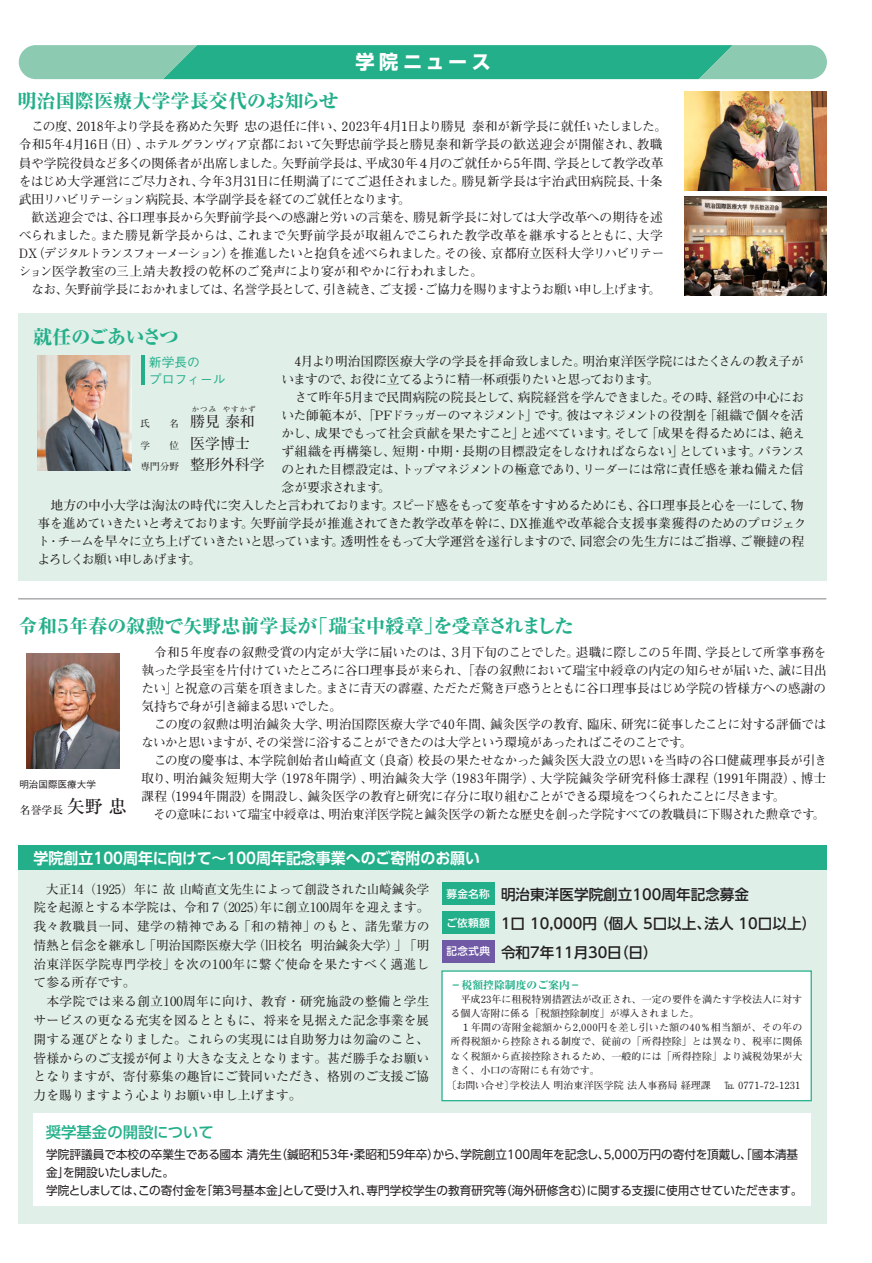
<style>
.page{position:relative;width:872px;height:1263px;background:#fff}
.page>*{position:absolute;margin:0;border:0;box-sizing:border-box;transform-origin:0 0}
.t1{font:800 19.2px "Ryumin Pr 6 N";color:#23af8a}
.t2{font:800 19.2px "Ryumin Pr 6 N";letter-spacing:-.035em;color:#23af8a}
.t3{font:700 19.2px "UD Shin Go Pr 6";letter-spacing:.245em;color:#fff}
.t4{font:700 15.45px "UD Shin Go Pr 6 De";color:#fff}
.t5{font:500 15.3px "UD Shin Go Pr 6";color:#23af8a}
.t6{font:700 14.85px "Futo Min A101 Pr 6";color:#231f20}
.t7{font:500 14.55px/28.7px "UD Shin Go Pr 6";color:#231f20}
.t8{font:700 12.75px/18.1px "Futo Min A101 Pr 5";letter-spacing:-.02em;color:#231f20}
.t9{font:12.75px/18.8px "Ryumin Pr 6";color:#231f20}
.t10{font:700 12.75px "Futo Min A101 Pr 5";letter-spacing:-.04em;color:#231f20}
.t11{font:700 12.75px "Futo Min A101 Pr 5";letter-spacing:-.045em;color:#231f20}
.t12{font:700 12.75px "Futo Min A101 Pr 5";letter-spacing:-.065em;color:#231f20}
.t13{font:700 12.75px "Futo Min A101 Pr 5";letter-spacing:-.055em;color:#231f20}
.t14{font:700 12.75px "Futo Min A101 Pr 5";letter-spacing:-.08em;color:#231f20}
.t15{font:500 12.75px/17px "Gothic BBB Pr 6 N";color:#23af8a}
.t16{font:12px/18px "UD Shin Go Pr 6";color:#231f20}
.t17{font:800 10.8px "Ryumin Pr 6";color:#23af8a}
.t18{font:500 10.8px "Ryumin Pr 6";color:#231f20}
.t19{font:700 9.9px/14.1px "Futo Min A101 Pr 6";letter-spacing:.01em;color:#231f20}
.t20{font:700 9.6px "Futo Min A101 Pr 6";color:#231f20}
.t21{font:500 9.6px "Gothic BBB Pr 6 N";color:#231f20}
.t22{font:700 7.5px "Futo Min A101 Pr 6";letter-spacing:.14em;color:#231f20}
.s1{font-size:14.85px}
.s2{font-size:9.6px}
.s3{font-size:18px}
</style>
<div class="page">
<div style="left:18px;top:314px;width:808px;height:267px;background:#e0efe8"></div>
<img style="left:38px;top:355px;width:93px;height:115px">
<img style="left:684px;top:91px;width:142px;height:100px">
<img style="left:684px;top:196px;width:142px;height:100px">
<svg style="left:19px;top:45px;width:808px;height:34px;background:#46b897"></svg>
<div style="left:18px;top:861px;width:808px;height:362px;background:#e0efe8"></div>
<div style="left:18px;top:846px;width:808px;height:24px;background:#23af8a"></div>
<div style="left:442px;top:971px;width:369px;height:130px;background:#fff"></div>
<div style="left:441px;top:970px;width:371px;height:131px;border:1px solid #23af8a"></div>
<div style="left:442px;top:911px;width:52px;height:23px;background:#23af8a"></div>
<div style="left:442px;top:940px;width:52px;height:23px;background:#7059a5"></div>
<div style="left:442px;top:882px;width:52px;height:23px;background:#23af8a"></div>
<hr style="left:18px;top:599px;width:808px;height:1px;background:#808285">
<img style="left:26px;top:654px;width:94px;height:115px">
<hr style="left:142px;top:355px;width:3px;height:30px;background:#23af8a">
<div style="left:34px;top:1113px;width:777px;height:92px;background:#fff"></div>
<h1 class="t3" style="left:355px;top:46px;width:137px">学院ニュース</h1>
<h1 class="t1" style="left:17px;top:86px;width:322px">明治国際医療大学学長交代のお知らせ</h1>
<p class="t8" style="left:19px;top:116px;width:650px">　この度、2018年より学長を務めた矢野 忠の退任に伴い、2023年4月1日より勝見 泰和が新学長に就任いたしました。令和5年4月16日（日）、ホテルグランヴィア京都において矢野忠前学長と勝見泰和新学長の歓送迎会が開催され、教職員や学院役員など多くの関係者が出席しました。矢野前学長は、平成30年４月のご就任から5年間、学長として教学改革をはじめ大学運営にご尽力され、今年3月31日に任期満了にてご退任されました。勝見新学長は宇治武田病院長、十条武田リハビリテーション病院長、本学副学長を経てのご就任となります。<br>　歓送迎会では、谷口理事長から矢野前学長への感謝と労いの言葉を、勝見新学長に対しては大学改革への期待を述べられました。また勝見新学長からは、これまで矢野前学長が取組んでこられた教学改革を継承するとともに、大学DX（デジタルトランスフォーメーション）を推進したいと抱負を述べられました。その後、京都府立医科大学リハビリテーション医学教室の三上靖夫教授の乾杯のご発声により宴が和やかに行われました。<br>　なお、矢野前学長におかれましては、名誉学長として、引き続き、ご支援・ご協力を賜りますようお願い申し上げます。</p>
<h1 class="t2" style="left:33px;top:322px;width:147px">就任のごあいさつ</h1>
<p class="t15" style="left:149px;top:352px;width:78px">新学長の<br>プロフィール</p>
<p class="t20" style="left:141px;top:416px;width:116px">氏　　名 <span class="s1">勝見 泰和</span></p>
<p class="t20" style="left:141px;top:437px;width:111px">学　　位 <span class="s1">医学博士</span></p>
<p class="t6" style="left:141px;top:453px;width:126px"><span class="s2">専門分野</span> 整形外科学</p>
<p class="t8" style="left:281px;top:351px;width:524px">　4月より明治国際医療大学の学長を拝命致しました。明治東洋医学院にはたくさんの教え子が</p>
<p class="t13" style="left:281px;top:369px;width:379px">いますので、お役に立てるように精一杯頑張りたいと思っております。</p>
<p class="t8" style="left:281px;top:387px;width:524px">　さて昨年5月まで民間病院の院長として、病院経営を学んできました。その時、経営の中心にお</p>
<p class="t12" style="left:281px;top:405px;width:523px">いた師範本が、「PFドラッガーのマネジメント」です。彼はマネジメントの役割を「組織で個々を活</p>
<p class="t8" style="left:281px;top:423px;width:525px">かし、成果でもって社会貢献を果たすこと」と述べています。そして「成果を得るためには、絶え</p>
<p class="t8" style="left:281px;top:441px;width:525px">ず組織を再構築し、短期・中期・長期の目標設定をしなければならない」としています。バランス</p>
<p class="t11" style="left:281px;top:459px;width:524px">のとれた目標設定は、トップマネジメントの極意であり、リーダーには常に責任感を兼ね備えた信</p>
<p class="t11" style="left:281px;top:477px;width:111px">念が要求されます。</p>
<p class="t10" style="left:38px;top:495px;width:767px">　地方の中小大学は淘汰の時代に突入したと言われております。スピード感をもって変革をすすめるためにも、谷口理事長と心を一にして、物</p>
<p class="t8" style="left:38px;top:513px;width:770px">事を進めていきたいと考えております。矢野前学長が推進されてきた教学改革を幹に、DX推進や改革総合支援事業獲得のためのプロジェク</p>
<p class="t10" style="left:38px;top:532px;width:768px">ト・チームを早々に立ち上げていきたいと思っています。透明性をもって大学運営を遂行しますので、同窓会の先生方にはご指導、ご鞭撻の程</p>
<p class="t14" style="left:38px;top:550px;width:165px">よろしくお願い申しあげます。</p>
<p class="t22" style="left:192px;top:404px;width:65px">かつみ やすかず</p>
<h1 class="t1" style="left:19px;top:611px;width:556px">令和５年春の叙勲で矢野忠前学長が「瑞宝中綬章」を受章されました</h1>
<p class="t8" style="left:141px;top:642px;width:687px">　令和５年度春の叙勲受賞の内定が大学に届いたのは、３月下旬のことでした。退職に際しこの５年間、学長として所掌事務を執った学長室を片付けていたところに谷口理事長が来られ、「春の叙勲において瑞宝中綬章の内定の知らせが届いた、誠に目出たい」と祝意の言葉を頂きました。まさに青天の霹靂、ただただ驚き戸惑うとともに谷口理事長はじめ学院の皆様方への感謝の気持ちで身が引き締まる思いでした。<br>　この度の叙勲は明治鍼灸大学、明治国際医療大学で40年間、鍼灸医学の教育、臨床、研究に従事したことに対する評価ではないかと思いますが、その栄誉に浴することができたのは大学という環境があったればこそのことです。<br>　この度の慶事は、本学院創始者山崎直文（良斎）校長の果たせなかった鍼灸医大設立の思いを当時の谷口健蔵理事長が引き取り、明治鍼灸短期大学（1978年開学）、明治鍼灸大学（1983年開学）、大学院鍼灸学研究科修士課程（1991年開設）、博士課程（1994年開設）を開設し、鍼灸医学の教育と研究に存分に取り組むことができる環境をつくられたことに尽きます。<br>　その意味において瑞宝中綬章は、明治東洋医学院と鍼灸医学の新たな歴史を創った学院すべての教職員に下賜された勲章です。</p>
<p class="t21" style="left:19px;top:777px;width:78px">明治国際医療大学</p>
<p class="t18" style="left:20px;top:801px;width:108px">名誉学長 <span class="s3">矢野 忠</span></p>
<p class="t4" style="left:34px;top:846px;width:448px">学院創立100周年に向けて～100周年記念事業へのご寄附のお願い</p>
<p class="t9" style="left:34px;top:879px;width:397px">　大正14（1925）年に 故 山崎直文先生によって創設された山崎鍼灸学院を起源とする本学院は、令和７（2025）年に創立100周年を迎えます。我々教職員一同、建学の精神である「和の精神」のもと、諸先輩方の情熱と信念を継承し「明治国際医療大学（旧校名 明治鍼灸大学）」「明治東洋医学院専門学校」を次の100年に繋ぐ使命を果たすべく邁進して参る所存です。<br>　本学院では来る創立100周年に向け、教育・研究施設の整備と学生サービスの更なる充実を図るとともに、将来を見据えた記念事業を展開する運びとなりました。これらの実現には自助努力は勿論のこと、皆様からのご支援が何より大きな支えとなります。甚だ勝手なお願いとなりますが、寄付募集の趣旨にご賛同いただき、格別のご支援ご協力を賜りますよう心よりお願い申し上げます。</p>
<p class="t7" style="left:446px;top:880px;width:304px"><sup>募金名称</sup> 明治東洋医学院創立100周年記念募金</p>
<p class="t7" style="left:446px;top:909px;width:371px"><sup>ご依頼額</sup> 1口 10,000円 （個人 5口以上、法人 10口以上）<sup>記念式典</sup> 令和7年11月30日（日）</p>
<p class="t17" style="left:450px;top:976px;width:132px">－税額控除制度のご案内－</p>
<p class="t19" style="left:450px;top:992px;width:353px">　平成23年に租税特別措置法が改正され、一定の要件を満たす学校法人に対する個人寄附に係る「税額控除制度」が導入されました。<br>　１年間の寄附金総額から2,000円を差し引いた額の40％相当額が、その年の所得税額から控除される制度で、従前の「所得控除」とは異なり、税率に関係なく税額から直接控除されるため、一般的には「所得控除」より減税効果が大きく、小口の寄附にも有効です。</p>
<p class="t19" style="left:446px;top:1078px;width:356px">〔お問い合せ〕学校法人 明治東洋医学院 法人事務局 経理課　 ℡ 0771-72-1231</p>
<p class="t5" style="left:46px;top:1120px;width:169px">奨学基金の開設について</p>
<p class="t16" style="left:46px;top:1145px;width:758px">学院評議員で本校の卒業生である國本 清先生（鍼昭和53年・柔昭和59年卒）から、学院創立100周年を記念し、5,000万円の寄付を頂戴し、「國本清基金」を開設いたしました。<br>学院としましては、この寄付金を「第３号基本金」として受け入れ、専門学校学生の教育研究等（海外研修含む）に関する支援に使用させていただきます。</p>
</div>
